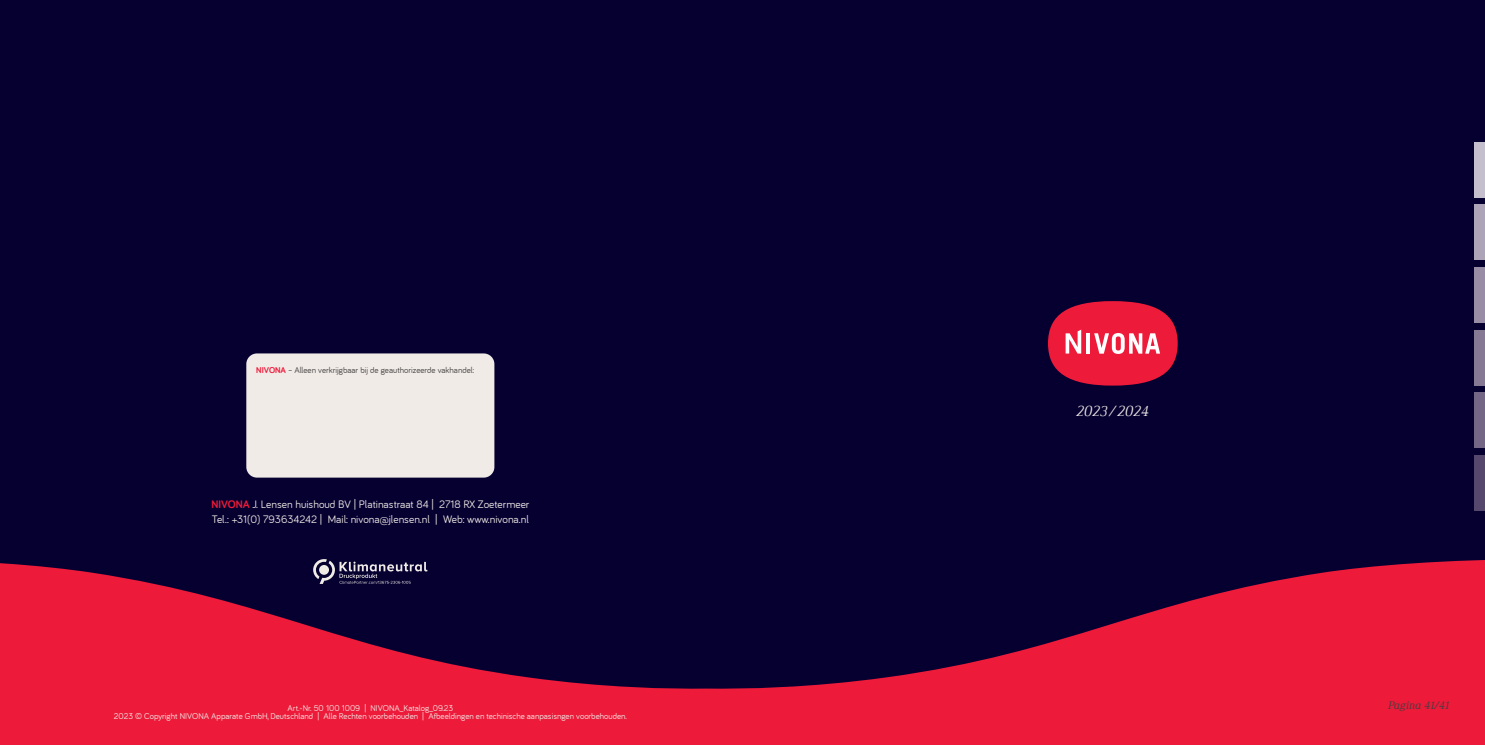
<style>
.page{position:relative;width:1485px;height:745px;background:#fff}
.page>*{position:absolute;margin:0;border:0;box-sizing:border-box;transform-origin:0 0}
.t1{font:italic 300 15px "Ethos";color:#f1ebe7}
.t2{font:11.25px/15px "Bariol";color:#f1ebe7}
.t3{font:italic 300 11.25px "Ethos";color:#3e3e3f}
.t4{font:8.75px/8.8px "Bariol";color:#f1ebe7;text-align:center}
.t5{font:8.75px "Bariol";color:#3e3e3f}
.s1{font-weight:700;color:#ed1a3a}
</style>
<div class="page">
<div style="left:0;top:0;width:1485px;height:744px;background:#050030"></div>
<svg style="left:0;top:560px;width:1485px;height:184px;fill:#ed1a3a"></svg>
<div style="left:1474px;top:142px;width:11px;height:55px;background:#c5becc"></div>
<div style="left:1474px;top:204px;width:11px;height:56px;background:#ada5b7"></div>
<div style="left:1474px;top:267px;width:11px;height:55px;background:#988da5"></div>
<div style="left:1474px;top:330px;width:11px;height:55px;background:#857994"></div>
<div style="left:1474px;top:392px;width:11px;height:56px;background:#746786"></div>
<div style="left:1474px;top:455px;width:11px;height:55px;background:#56476d"></div>
<div style="left:1048px;top:301px;width:129px;height:84px;background:#ed1a3a;border-radius:50%"></div>
<svg style="left:1065px;top:329px;width:16px;height:24px"></svg>
<hr style="left:1086px;top:333px;width:4px;height:20px;background:#fff">
<svg style="left:1094px;top:333px;width:66px;height:21px"></svg>
<div style="left:246px;top:353px;width:248px;height:124px;background:#f1ebe7;border-radius:11px"></div>
<svg style="left:313px;top:559px;width:114px;height:24px"></svg>
<p class="t5" style="left:256px;top:365px;width:219px"><span class="s1">NIVONA</span> – Alleen verkrijgbaar bij de geauthorizeerde vakhandel:</p>
<p class="t2" style="left:211px;top:496px;width:319px"><span class="s1">NIVONA</span> J. Lensen huishoud BV | Platinastraat 84 | 2718 RX Zoetermeer<br>Tel.: +31(0) 793634242 | Mail: nivona@jlensen.nl | Web: www.nivona.nl</p>
<p class="t4" style="left:114px;top:702px;width:514px">Art.-Nr. 50 100 1009 | NIVONA_Katalog_09.23<br>2023 © Copyright NIVONA Apparate GmbH, Deutschland | Alle Rechten voorbehouden | Afbeeldingen en techinische aanpasisngen voorbehouden.</p>
<h1 class="t1" style="left:1076px;top:401px;width:74px">2023/2024</h1>
<p class="t3" style="left:1388px;top:698px;width:63px">Pagina 41/41</p>
</div>
